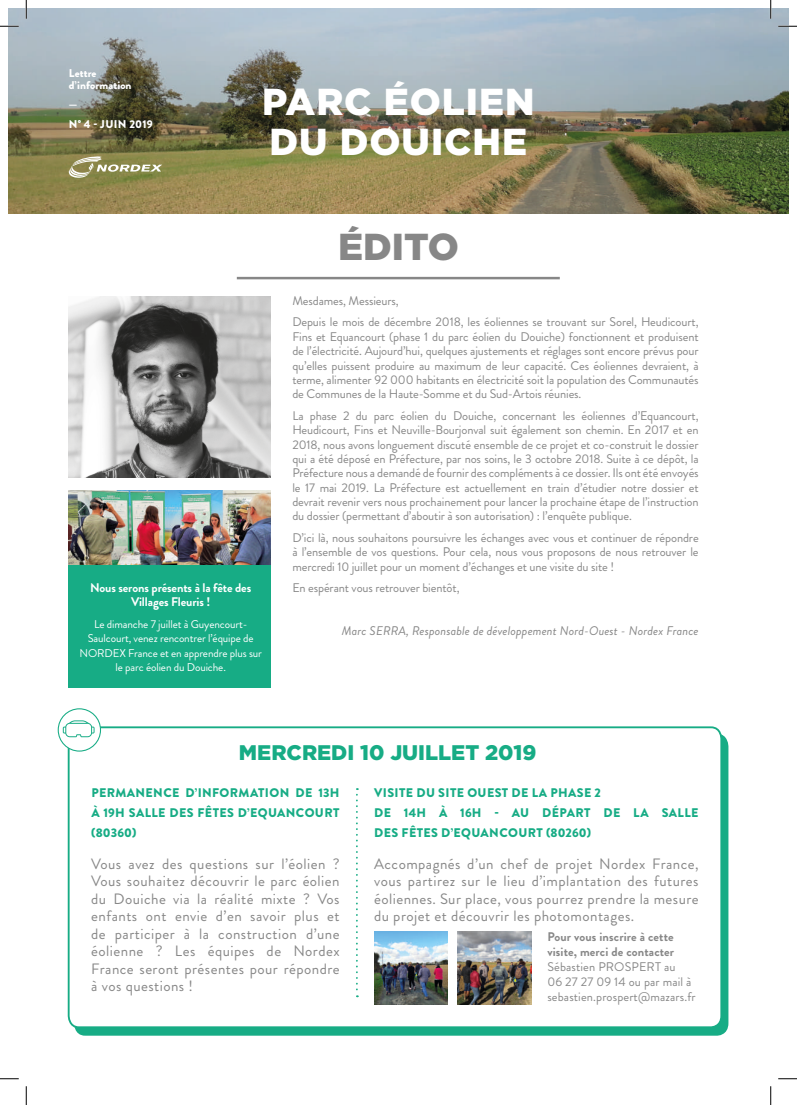
<style>
.page{position:relative;width:797px;height:1105px;background:#fff}
.page>*{position:absolute;margin:0;border:0;box-sizing:border-box;transform-origin:0 0}
.t1{font:900 37.5px/40px "Gotham";letter-spacing:.025em;color:#fff}
.t2{font:900 37.5px "Gotham";color:#878787}
.t3{font:900 21.12px "Gotham";color:#17ac85}
.t4{font:15px/17.5px "Brandon Grotesque";letter-spacing:.03em;color:#878787;text-align:justify}
.t5{font:12.5px/14.4px "Brandon Grotesque";letter-spacing:-.01em;color:#878787;text-align:justify}
.t6{font:900 12.5px/20px "Brandon Grotesque";letter-spacing:.03em;color:#17ac85;text-align:justify}
.t7{font:12.5px/15px "Brandon Grotesque";letter-spacing:.01em;color:#878787}
.t8{font:italic 12.5px "Brandon Grotesque";letter-spacing:.01em;color:#878787}
.t9{font:700 12.5px/15px "Brandon Grotesque";letter-spacing:.01em;color:#878787}
.t10{font:700 12.5px/14.4px "Brandon Grotesque";letter-spacing:-.01em;color:#fff;text-align:center}
.t11{font:11.25px/14.4px "Brandon Grotesque";letter-spacing:-.01em;color:#fff;text-align:center}
.t12{font:900 11.25px/12.5px "Brandon Grotesque";letter-spacing:.01em;color:#fff}
</style>
<div class="page">
<div style="left:69px;top:491px;width:202px;height:197px;background:#17ac85"></div>
<img style="left:9px;top:9px;width:779px;height:204px">
<hr style="left:237px;top:277px;width:323px;height:2px;background:#878787">
<svg style="left:69px;top:156px;width:93px;height:22px"></svg>
<img style="left:69px;top:296px;width:202px;height:181px">
<svg style="left:75px;top:735px;width:653px;height:301px;fill:#17ac85"></svg>
<svg style="left:67px;top:726px;width:656px;height:303px"></svg>
<svg style="left:356px;top:788px;width:2px;height:209px"></svg>
<img style="left:374px;top:932px;width:73px;height:73px">
<img style="left:458px;top:932px;width:73px;height:73px">
<div style="left:58px;top:709px;width:42px;height:42px;background:#fff;border-radius:50%"></div>
<div style="left:58px;top:708px;width:43px;height:44px;border:1px solid #17ac85;border-radius:50%"></div>
<svg style="left:63px;top:720px;width:32px;height:17px"></svg>
<img style="left:69px;top:491px;width:202px;height:73px">
<svg style="left:0;top:25px;width:19px;height:2px"></svg>
<svg style="left:778px;top:25px;width:19px;height:2px"></svg>
<svg style="left:0;top:1078px;width:19px;height:1px"></svg>
<svg style="left:778px;top:1078px;width:19px;height:1px"></svg>
<svg style="left:25px;top:0;width:2px;height:19px"></svg>
<svg style="left:25px;top:1086px;width:2px;height:19px"></svg>
<svg style="left:770px;top:0;width:1px;height:19px"></svg>
<svg style="left:770px;top:1086px;width:1px;height:19px"></svg>
<p class="t12" style="left:69px;top:67px;width:64px">Lettre d’information</p>
<p class="t12" style="left:69px;top:95px;width:85px;line-height:19.6px">—<br>N° 4 - JUIN 2019</p>
<h1 class="t1" style="left:262px;top:81px;width:274px">PARC ÉOLIEN<br>DU DOUICHE</h1>
<h1 class="t2" style="left:338px;top:221px;width:122px">ÉDITO</h1>
<p class="t10" style="left:90px;top:581px;width:162px">Nous serons présents à la fête des<br>Villages Fleuris !</p>
<p class="t11" style="left:79px;top:617px;width:184px">Le dimanche 7 juillet à Guyencourt-Saulcourt, venez rencontrer l’équipe de NORDEX France et en apprendre plus sur le parc éolien du Douiche.</p>
<p class="t5" style="left:292px;top:290px;width:408px;line-height:21.5px">Mesdames, Messieurs,<br>Depuis le mois de décembre 2018, les éoliennes se trouvant sur Sorel, Heudicourt,</p>
<p class="t5" style="left:292px;top:329px;width:408px">Fins et Equancourt (phase 1 du parc éolien du Douiche) fonctionnent et produisent de l’électricité. Aujourd’hui, quelques ajustements et réglages sont encore prévus pour qu’elles puissent produire au maximum de leur capacité. Ces éoliennes devraient, à terme, alimenter 92 000 habitants en électricité soit la population des Communautés de Communes de la Haute-Somme et du Sud-Artois réunies.</p>
<p class="t5" style="left:292px;top:408px;width:408px">La phase 2 du parc éolien du Douiche, concernant les éoliennes d’Equancourt, Heudicourt, Fins et Neuville-Bourjonval suit également son chemin. En 2017 et en 2018, nous avons longuement discuté ensemble de ce projet et co-construit le dossier qui a été déposé en Préfecture, par nos soins, le 3 octobre 2018. Suite à ce dépôt, la Préfecture nous a demandé de fournir des compléments à ce dossier. Ils ont été envoyés le 17 mai 2019. La Préfecture est actuellement en train d’étudier notre dossier et devrait revenir vers nous prochainement pour lancer la prochaine étape de l’instruction du dossier (permettant d’aboutir à son autorisation) : l’enquête publique.</p>
<p class="t5" style="left:292px;top:530px;width:408px">D’ici là, nous souhaitons poursuivre les échanges avec vous et continuer de répondre à l’ensemble de vos questions. Pour cela, nous vous proposons de nous retrouver le mercredi 10 juillet pour un moment d’échanges et une visite du site !</p>
<p class="t5" style="left:292px;top:581px;width:169px">En espérant vous retrouver bientôt,</p>
<p class="t8" style="left:342px;top:622px;width:358px">Marc SERRA, Responsable de développement Nord-Ouest - Nordex France</p>
<h2 class="t3" style="left:239px;top:738px;width:299px">MERCREDI 10 JUILLET 2019</h2>
<p class="t6" style="left:91px;top:783px;width:250px">PERMANENCE D’INFORMATION DE 13H À 19H SALLE DES FÊTES D’EQUANCOURT (80360)</p>
<p class="t4" style="left:91px;top:855px;width:250px">Vous avez des questions sur l’éolien ?<br>Vous souhaitez découvrir le parc éolien du Douiche via la réalité mixte ? Vos enfants ont envie d’en savoir plus et de participer à la construction d’une éolienne ? Les équipes de Nordex France seront présentes pour répondre à vos questions !</p>
<p class="t6" style="left:374px;top:783px;width:326px;text-align:left">VISITE DU SITE OUEST DE LA PHASE 2<br>DE 14H À 16H - AU DÉPART DE LA SALLE<br>DES FÊTES D’EQUANCOURT (80260)</p>
<p class="t4" style="left:374px;top:855px;width:326px">Accompagnés d’un chef de projet Nordex France, vous partirez sur le lieu d’implantation des futures éoliennes. Sur place, vous pourrez prendre la mesure du projet et découvrir les photomontages.</p>
<p class="t9" style="left:547px;top:930px;width:128px">Pour vous inscrire à cette visite, merci de contacter</p>
<p class="t7" style="left:547px;top:960px;width:150px">Sébastien PROSPERT au<br>06 27 27 09 14 ou par mail à sebastien.prospert@mazars.fr</p>
</div>
